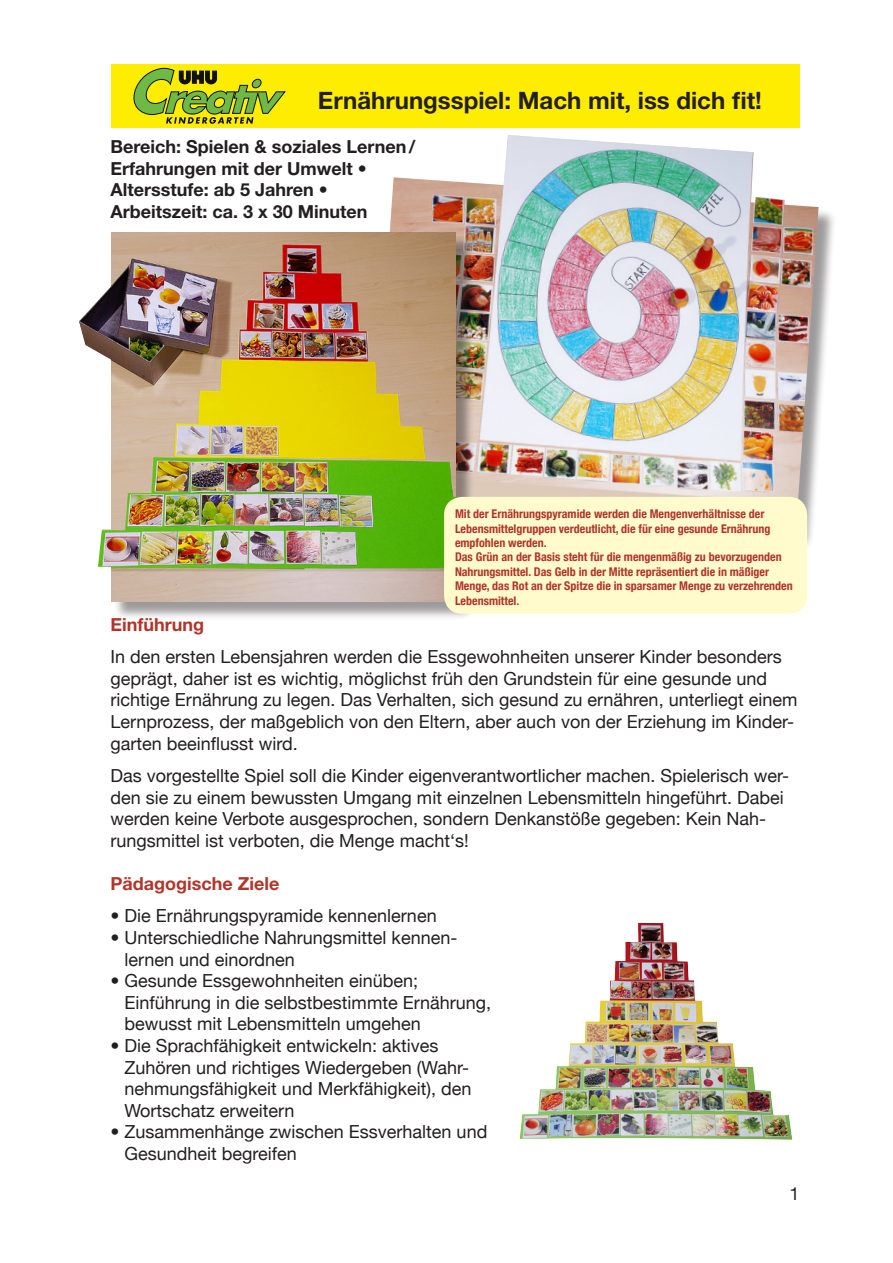
<style>
.page{position:relative;width:893px;height:1263px;background:#fff}
.page>*{position:absolute;margin:0;border:0;box-sizing:border-box;transform-origin:0 0}
.t1{font:700 24px "Helvetica Neue";color:#231f20}
.t2{font:18px/21.6px "Helvetica Neue";color:#231f20}
.t3{font:700 18px/21.6px "Helvetica Neue";color:#231f20}
.t4{font:700 18px "Helvetica Neue";color:#b1352b}
.t5{font:700 condensed 12px/14.4px "Helvetica Neue";color:#b1352b}
.s1{font-weight:700}
</style>
<div class="page">
<div style="left:111px;top:64px;width:688px;height:64px;background:#ffed00"></div>
<svg style="left:133px;top:68px;width:153px;height:56px"></svg>
<div style="left:374px;top:180px;width:463px;height:370px;background:#231f20;opacity:.45"></div>
<img style="left:374px;top:177px;width:445px;height:354px">
<img style="left:520px;top:923px;width:272px;height:216px">
<div style="left:114px;top:234px;width:360px;height:386px;background:#231f20;opacity:.45"></div>
<img style="left:111px;top:232px;width:345px;height:369px">
<img style="left:79px;top:282px;width:50px;height:285px">
<div style="left:444px;top:497px;width:363px;height:117px;background:#fffbcc;border-radius:18px"></div>
<img style="left:503px;top:135px;width:282px;height:73px">
<p class="t1" style="left:318px;top:86px;width:445px">Ernährungsspiel: Mach mit, iss dich fit!</p>
<p class="t3" style="left:111px;top:135px;width:306px">Bereich: Spielen &amp; soziales Lernen/<br>Erfahrungen mit der Umwelt •<br>Altersstufe: ab 5 Jahren •<br>Arbeitszeit: ca. 3 x 30 Minuten</p>
<p class="t5" style="left:455px;top:507px;width:317px">Mit der Ernährungspyramide werden die Mengenverhältnisse der<br>Lebensmittelgruppen verdeutlicht, die für eine gesunde Ernährung empfohlen werden.</p>
<p class="t5" style="left:455px;top:550px;width:339px">Das Grün an der Basis steht für die mengenmäßig zu bevorzugenden Nahrungsmittel. Das Gelb in der Mitte repräsentiert die in mäßiger Menge, das Rot an der Spitze die in sparsamer Menge zu verzehrenden Lebensmittel.</p>
<p class="t4" style="left:111px;top:613px;width:95px">Einführung</p>
<p class="t2" style="left:111px;top:646px;width:688px">In den ersten Lebensjahren werden die Essgewohnheiten unserer Kinder besonders geprägt, daher ist es wichtig, möglichst früh den Grundstein für eine gesunde und richtige Ernährung zu legen. Das Verhalten, sich gesund zu ernähren, unterliegt einem Lernprozess, der maßgeblich von den Eltern, aber auch von der Erziehung im Kinder&shy;garten beeinflusst wird.</p>
<p class="t2" style="left:111px;top:764px;width:680px">Das vorgestellte Spiel soll die Kinder eigenverantwortlicher machen. Spielerisch wer&shy;den sie zu einem bewussten Umgang mit einzelnen Lebensmitteln hingeführt. Dabei werden keine Verbote ausgesprochen, sondern Denkanstöße gegeben: Kein Nah&shy;rungsmittel ist verboten, die Menge macht‘s!</p>
<p class="t4" style="left:111px;top:872px;width:170px">Pädagogische Ziele</p>
<p class="t2" style="left:111px;top:905px;width:328px"><span class="s1">•</span> Die Ernährungspyramide kennenlernen</p>
<p class="t2" style="left:125px;top:926px;width:334px;text-indent:-14px"><span class="s1">•</span> Unterschiedliche Nahrungsmittel kennen&shy;lernen und einordnen</p>
<p class="t2" style="left:125px;top:970px;width:368px;text-indent:-14px"><span class="s1">•</span> Gesunde Essgewohnheiten einüben;<br>Einführung in die selbstbestimmte Ernährung, bewusst mit Lebensmitteln umgehen</p>
<p class="t2" style="left:125px;top:1034px;width:348px;text-indent:-14px"><span class="s1">•</span> Die Sprachfähigkeit entwickeln: aktives Zuhören und richtiges Wiedergeben (Wahr&shy;nehmungsfähigkeit und Merkfähigkeit), den Wortschatz erweitern</p>
<p class="t2" style="left:125px;top:1121px;width:364px;text-indent:-14px"><span class="s1">•</span> Zusammenhänge zwischen Essverhalten und<br>Gesundheit begreifen</p>
<p class="t2" style="left:789px;top:1183px;width:12px">1</p>
</div>
